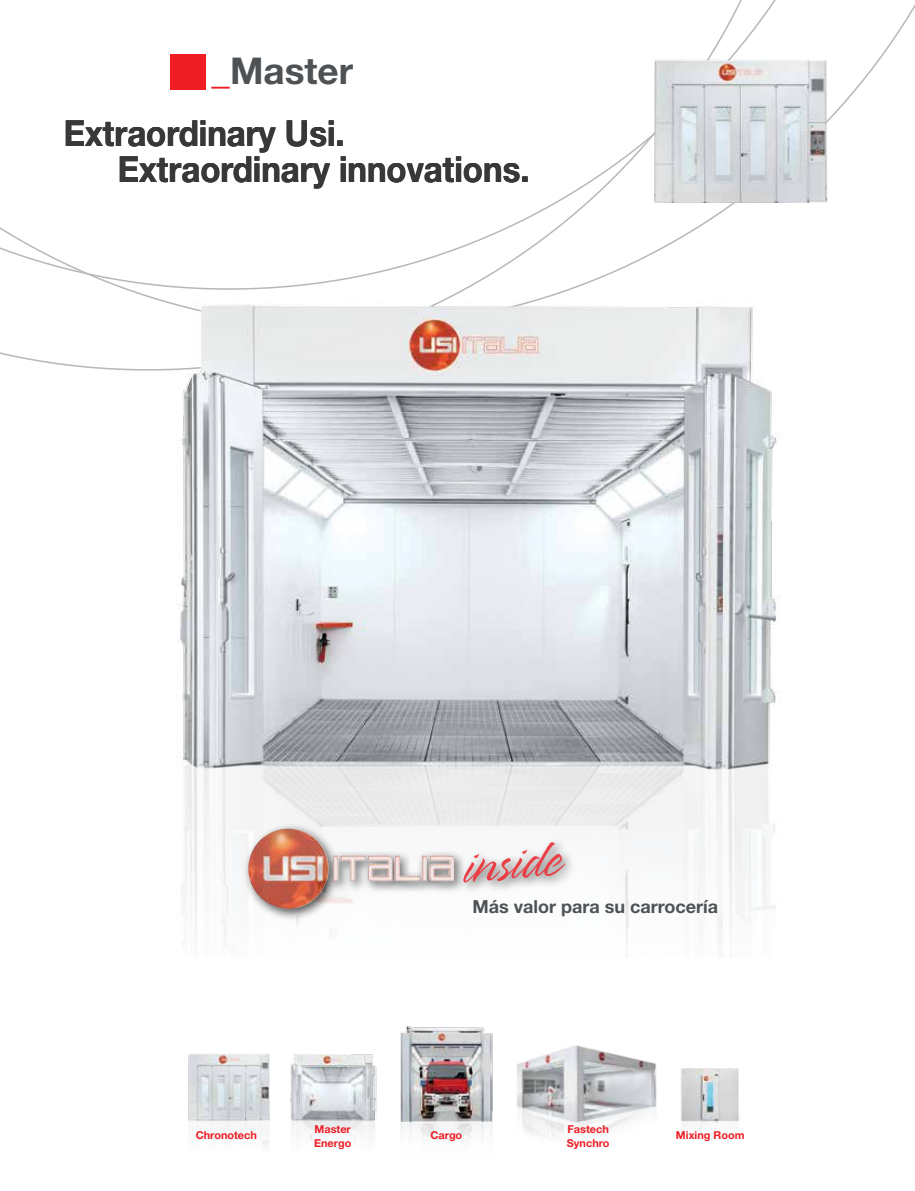
<style>
.page{position:relative;width:915px;height:1191px;background:#fff}
.page>*{position:absolute;margin:0;border:0;box-sizing:border-box;transform-origin:0 0}
.t1{font:700 36.9px "Helvetica Neue LT Std";color:#4e5255}
.t2{font:700 35.85px/35.8px "Helvetica Neue LT Std";color:#383839;scale:.92 1}
.t3{font:700 18px "Helvetica Neue LT Std";color:#4e5255}
.t4{font:700 10.95px/13.6px "Helvetica Neue LT Std";color:#ed1d24}
.s1{color:#ed1d24}
</style>
<div class="page">
<svg style="left:0;top:0;width:809px;height:367px"></svg>
<img style="left:516px;top:1045px;width:141px;height:92px">
<img style="left:188px;top:1054px;width:82px;height:92px">
<img style="left:290px;top:1054px;width:87px;height:86px">
<img style="left:681px;top:1068px;width:58px;height:70px">
<img style="left:400px;top:1026px;width:93px;height:114px">
<img style="left:72px;top:292px;width:737px;height:653px">
<img style="left:614px;top:54px;width:241px;height:148px">
<h1 class="t1" style="left:211px;top:48px;width:143px"><span class="s1">_</span>Master</h1>
<h2 class="t2" style="left:118px;top:115px;width:449px;text-indent:-54px">Extraordinary Usi.<br>Extraordinary innovations.</h2>
<h3 class="t3" style="left:472px;top:895px;width:247px">Más valor para su carrocería</h3>
<p class="t4" style="left:314px;top:1122px;width:39px">Master<br>Energo</p>
<p class="t4" style="left:675px;top:1128px;width:70px">Mixing Room</p>
<p class="t4" style="left:566px;top:1122px;width:44px">Fastech<br>Synchro</p>
<p class="t4" style="left:196px;top:1128px;width:63px">Chronotech</p>
<p class="t4" style="left:430px;top:1128px;width:33px">Cargo</p>
</div>
